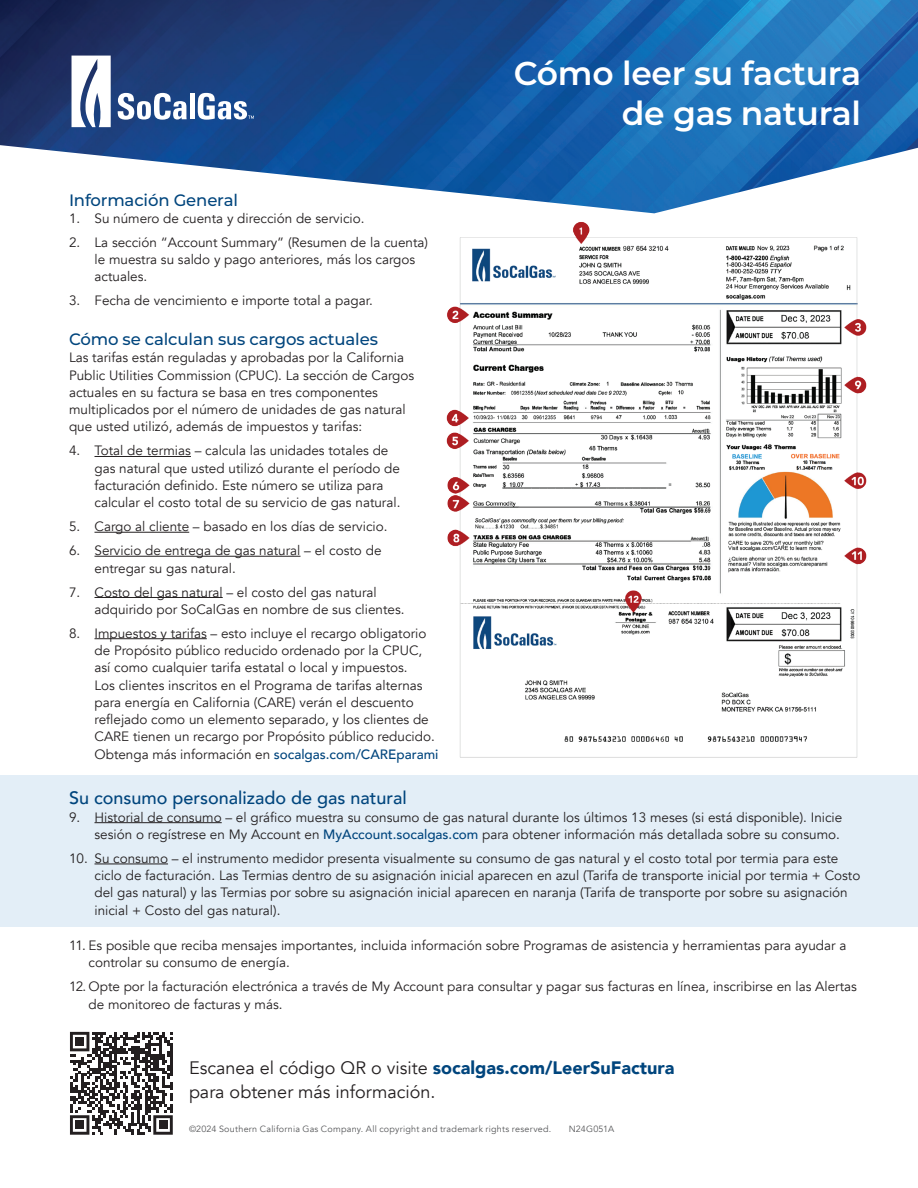
<style>
.page{position:relative;width:918px;height:1188px;background:#fff}
.page>*{position:absolute;margin:0;border:0;box-sizing:border-box;transform-origin:0 0}
.t1{font:600 33px/40.5px "Montserrat";letter-spacing:-.01em;color:#fff;text-align:right}
.t2{font:18px/24px "Avenir";color:#231f20}
.t3{font:500 18px "Avenir";color:#00457d}
.t4{font:500 16.5px "Montserrat";letter-spacing:-.01em;color:#00457d}
.t5{font:13.5px/17.2px "Avenir";color:#231f20}
.t6{font:9px "Avenir";letter-spacing:.025em;color:#57585a}
.s1{font-weight:500;color:#00457d}
.s2{font-weight:900;color:#00457d}
</style>
<div class="page">
<div style="left:0;top:776px;width:918px;height:151px;background:#e3eef7"></div>
<hr style="left:94px;top:456px;width:97px;height:1px;background:#231f20">
<hr style="left:94px;top:532px;width:95px;height:1px;background:#231f20">
<hr style="left:94px;top:556px;width:206px;height:1px;background:#231f20">
<hr style="left:94px;top:597px;width:129px;height:1px;background:#231f20">
<hr style="left:94px;top:638px;width:113px;height:1px;background:#231f20">
<hr style="left:94px;top:822px;width:128px;height:1px;background:#231f20">
<hr style="left:94px;top:864px;width:74px;height:1px;background:#231f20">
<img style="left:0;top:0;width:918px;height:213px">
<svg style="left:72px;top:56px;width:39px;height:71px"></svg>
<svg style="left:118px;top:93px;width:69px;height:27px"></svg>
<div style="left:190px;top:93px;width:5px;height:26px;background:#fff"></div>
<svg style="left:198px;top:93px;width:56px;height:27px"></svg>
<img style="left:446px;top:222px;width:421px;height:536px">
<svg style="left:70px;top:1032px;width:103px;height:103px"></svg>
<div style="left:76px;top:1121px;width:8px;height:8px;background:#231f20"></div>
<div style="left:159px;top:1121px;width:8px;height:8px;background:#231f20"></div>
<div style="left:76px;top:1037px;width:8px;height:9px;background:#231f20"></div>
<h2 class="t4" style="left:69px;top:188px;width:171px">Información General</h2>
<h1 class="t1" style="left:514px;top:51px;width:349px">Cómo leer su factura de gas natural</h1>
<p class="t5" style="left:69px;top:210px;width:297px">1. Su número de cuenta y dirección de servicio.</p>
<p class="t5" style="left:95px;top:234px;width:335px;text-indent:-26px">2. La sección “Account Summary” (Resumen de la cuenta) le muestra su saldo y pago anteriores, más los cargos actuales.</p>
<p class="t5" style="left:69px;top:292px;width:305px">3. Fecha de vencimiento e importe total a pagar.</p>
<h2 class="t4" style="left:69px;top:328px;width:310px">Cómo se calculan sus cargos actuales</h2>
<p class="t5" style="left:69px;top:349px;width:347px">Las tarifas están reguladas y aprobadas por la California<br>Public Utilities Commission (CPUC). La sección de Cargos actuales en su factura se basa en tres componentes</p>
<p class="t5" style="left:69px;top:401px;width:338px">multiplicados por el número de unidades de gas natural que usted utilizó, además de impuestos y tarifas:</p>
<p class="t5" style="left:95px;top:442px;width:307px;text-indent:-26px">4. Total de termias – calcula las unidades totales de gas natural que usted utilizó durante el período de facturación definido. Este número se utiliza para calcular el costo total de su servicio de gas natural.</p>
<p class="t5" style="left:69px;top:518px;width:320px">5. Cargo al cliente – basado en los días de servicio.</p>
<p class="t5" style="left:95px;top:542px;width:289px;text-indent:-26px">6. Servicio de entrega de gas natural – el costo de entregar su gas natural.</p>
<p class="t5" style="left:95px;top:583px;width:312px;text-indent:-26px">7. Costo del gas natural – el costo del gas natural adquirido por SoCalGas en nombre de sus clientes.</p>
<p class="t5" style="left:95px;top:625px;width:345px;text-indent:-26px">8. Impuestos y tarifas – esto incluye el recargo obligatorio de Propósito público reducido ordenado por la CPUC, así como cualquier tarifa estatal o local y impuestos.<br>Los clientes inscritos en el Programa de tarifas alternas para energía en California (CARE) verán el descuento reflejado como un elemento separado, y los clientes de CARE tienen un recargo por Propósito público reducido.<br>Obtenga más información en <span class="s1">socalgas.com/CAREparami</span></p>
<h2 class="t3" style="left:69px;top:783px;width:339px">Su consumo personalizado de gas natural</h2>
<p class="t5" style="left:69px;top:809px;width:775px;text-align:right">9. Historial de consumo – el gráfico muestra su consumo de gas natural durante los últimos 13 meses (si está disponible). Inicie sesión o regístrese en My Account en <span class="s1">MyAccount.socalgas.com</span> para obtener información más detallada sobre su consumo.</p>
<p class="t5" style="left:95px;top:850px;width:767px;text-indent:-26px">10. Su consumo – el instrumento medidor presenta visualmente su consumo de gas natural y el costo total por termia para este ciclo de facturación. Las Termias dentro de su asignación inicial aparecen en azul (Tarifa de transporte inicial por termia + Costo del gas natural) y las Termias por sobre su asignación inicial aparecen en naranja (Tarifa de transporte por sobre su asignación inicial + Costo del gas natural).</p>
<p class="t5" style="left:88px;top:937px;width:759px;text-indent:-19px">11. Es posible que reciba mensajes importantes, incluida información sobre Programas de asistencia y herramientas para ayudar a controlar su consumo de energía.</p>
<p class="t5" style="left:88px;top:978px;width:770px;line-height:18px;text-indent:-19px">12. Opte por la facturación electrónica a través de My Account para consultar y pagar sus facturas en línea, inscribirse en las Alertas de monitoreo de facturas y más.</p>
<p class="t2" style="left:189px;top:1056px;width:487px">Escanea el código QR o visite <span class="s2">socalgas.com/LeerSuFactura </span>para obtener más información.</p>
<p class="t6" style="left:189px;top:1124px;width:364px">©2024 Southern California Gas Company. All copyright and trademark rights reserved.</p>
<p class="t6" style="left:569px;top:1124px;width:47px">N24G051A</p>
</div>
